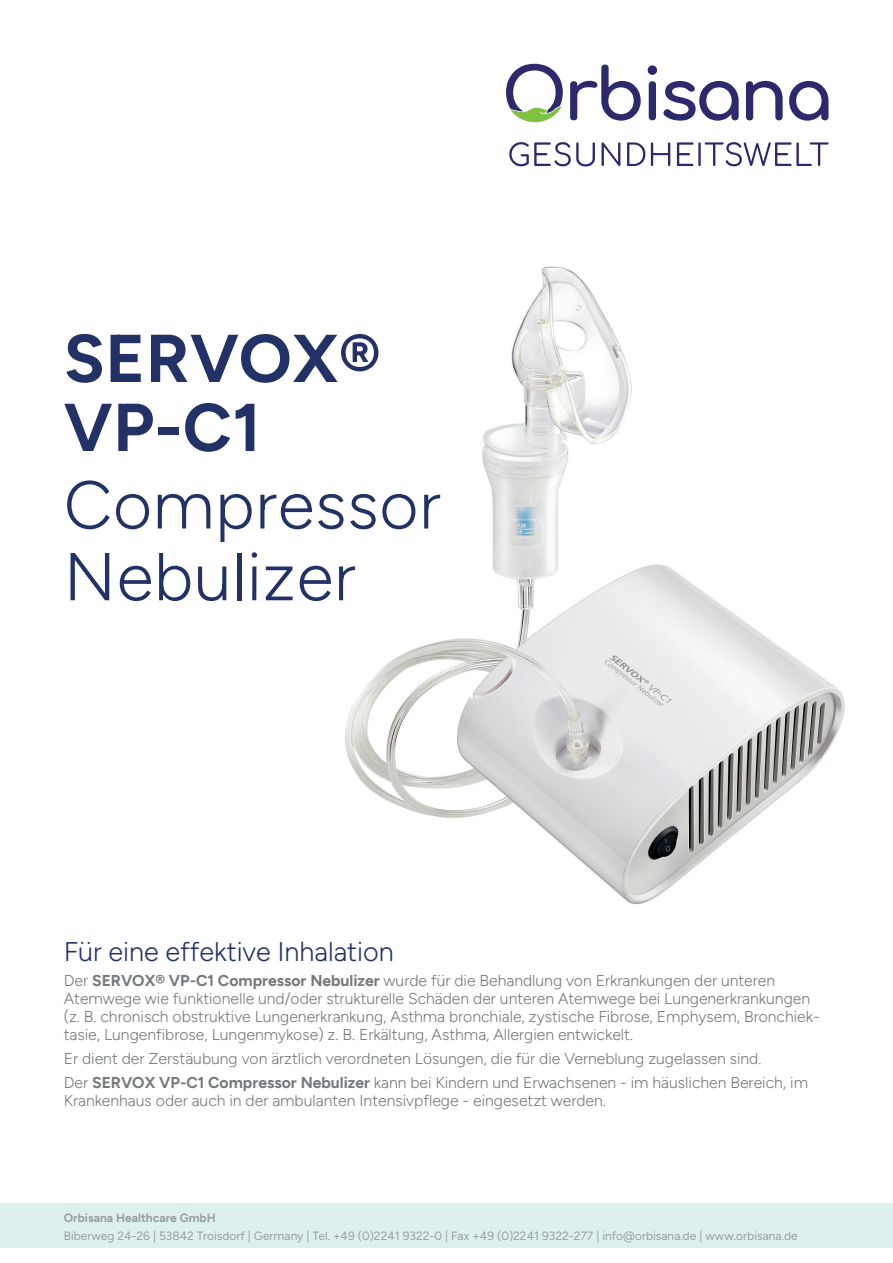
<style>
.page{position:relative;width:893px;height:1263px;background:#fff}
.page>*{position:absolute;margin:0;border:0;box-sizing:border-box;transform-origin:0 0}
.t1{font:300 67.5px/71.7px "Figtree";letter-spacing:.01em;color:#223166}
.t2{font:700 67.5px/69px "Figtree";letter-spacing:.01em;color:#223166}
.t3{font:300 27px "Figtree";color:#223166}
.t4{font:300 15.75px/18px "Figtree";color:#75797b}
.t5{font:12px "Figtree";color:#9b9fa1}
.t6{font:700 12px "Figtree";color:#9b9fa1}
.s1{font-weight:700}
</style>
<div class="page">
<img style="left:344px;top:266px;width:501px;height:638px">
<svg style="left:509px;top:142px;width:86px;height:24px"></svg>
<svg style="left:601px;top:142px;width:19px;height:24px"></svg>
<svg style="left:627px;top:142px;width:18px;height:24px"></svg>
<svg style="left:651px;top:142px;width:19px;height:24px"></svg>
<svg style="left:677px;top:142px;width:151px;height:24px"></svg>
<svg style="left:570px;top:64px;width:71px;height:57px"></svg>
<svg style="left:648px;top:65px;width:9px;height:55px"></svg>
<svg style="left:663px;top:81px;width:76px;height:40px"></svg>
<svg style="left:746px;top:81px;width:37px;height:39px"></svg>
<svg style="left:789px;top:81px;width:39px;height:40px"></svg>
<svg style="left:506px;top:64px;width:57px;height:58px"></svg>
<div style="left:0;top:1203px;width:893px;height:45px;background:#ddf0ed"></div>
<h1 class="t2" style="left:64px;top:324px;width:318px">SERVOX®<br>VP-C1</h1>
<h1 class="t1" style="left:64px;top:469px;width:379px">Compressor<br>Nebulizer</h1>
<h2 class="t3" style="left:64px;top:936px;width:331px">Für eine effektive Inhalation</h2>
<p class="t4" style="left:64px;top:971px;width:757px">Der <span class="s1">SERVOX® VP-C1 Compressor Nebulizer</span> wurde für die Behandlung von Erkrankungen der unteren Atemwege wie funktionelle und/oder strukturelle Schäden der unteren Atemwege bei Lungenerkrankungen (z. B. chronisch obstruktive Lungenerkrankung, Asthma bronchiale, zystische Fibrose, Emphysem, Bronchiek&shy;tasie, Lungenfibrose, Lungenmykose) z. B. Erkältung, Asthma, Allergien entwickelt.</p>
<p class="t4" style="left:64px;top:1046px;width:746px;line-height:24.5px">Er dient der Zerstäubung von ärztlich verordneten Lösungen, die für die Verneblung zugelassen sind.<br>Der <span class="s1">SERVOX VP-C1 Compressor Nebulizer</span> kann bei Kindern und Erwachsenen - im häuslichen Bereich, im</p>
<p class="t4" style="left:64px;top:1092px;width:544px">Krankenhaus oder auch in der ambulanten Intensivpflege - eingesetzt werden.</p>
<p class="t6" style="left:64px;top:1211px;width:153px">Orbisana Healthcare GmbH</p>
<p class="t5" style="left:64px;top:1228px;width:735px">Biberweg 24-26 | 53842 Troisdorf | Germany | Tel. +49 (0)2241 9322-0 | Fax +49 (0)2241 9322-277 | info@orbisana.de | www.orbisana.de</p>
</div>
